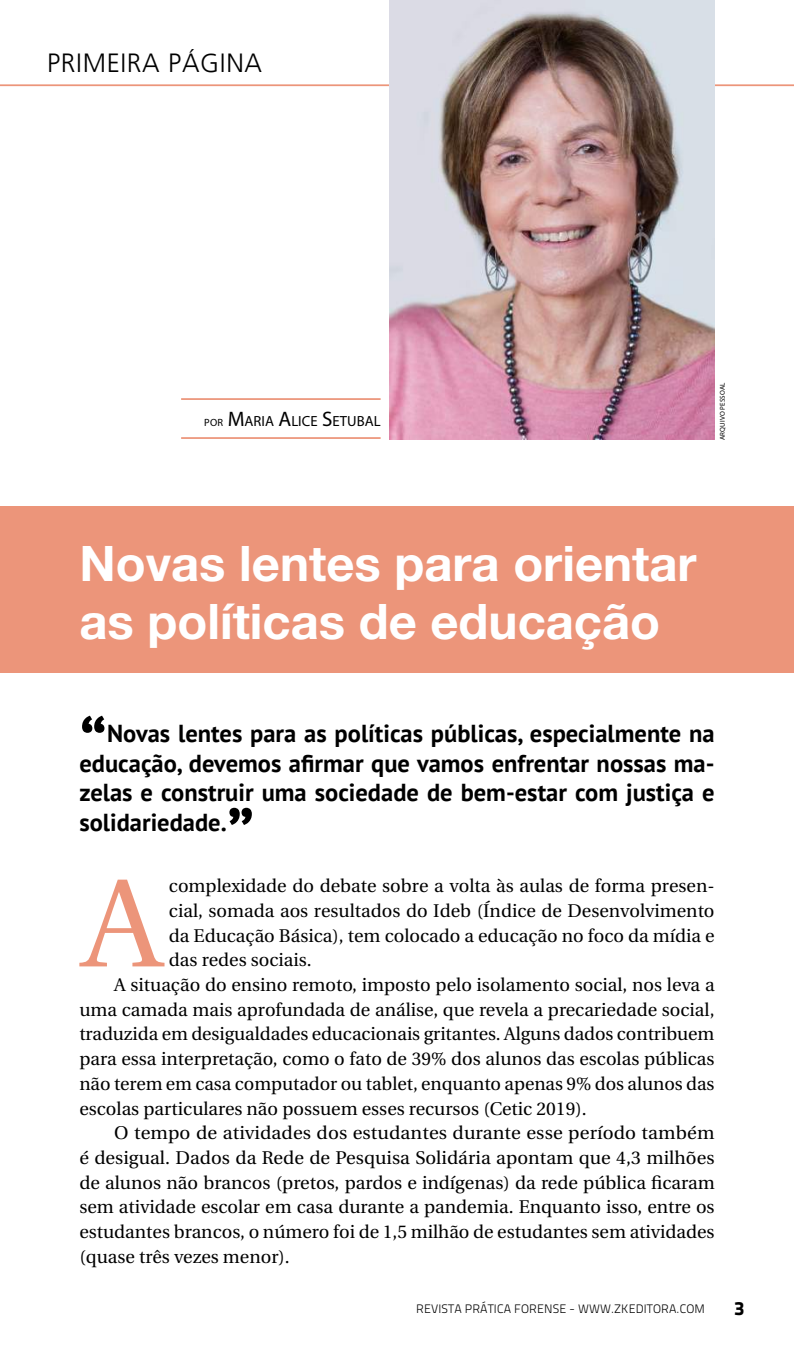
<style>
.page{position:relative;width:794px;height:1365px;background:#fff}
.page>*{position:absolute;margin:0;border:0;box-sizing:border-box;transform-origin:0 0}
.t1{font:125.3px "Utopia";color:#ec957a}
.t2{font:700 70px "PT Sans";color:#000}
.t3{font:700 49px/58.8px "Helvetica Neue LT Std";color:#fff}
.t4{font:300 26.25px "Frutiger LT";letter-spacing:.025em;color:#000}
.t5{font:700 24.5px/29.8px "PT Sans";color:#000;text-align:justify}
.t6{font:19.25px "Titillium Text 14 L 999 wt";color:#000}
.t7{font:18.38px "Utopia";color:#000}
.t8{font:14.7px "Myriad Pro";color:#000}
.t9{font:12.25px "Titillium Text 14 L 250 wt";letter-spacing:.01em;color:#000}
.t10{font:7px "Myriad Pro";letter-spacing:.02em;color:#000}
.s1{font-size:10.5px}
.s2{font-size:21px}
</style>
<div class="page">
<hr style="left:0;top:84px;width:794px;height:2px;background:#ec957a">
<div style="left:0;top:506px;width:794px;height:166px;background:#ec957a"></div>
<hr style="left:181px;top:398px;width:199px;height:2px;background:#ec957a">
<hr style="left:181px;top:437px;width:199px;height:2px;background:#ec957a">
<img style="left:389px;top:0;width:325px;height:439px">
<h3 class="t4" style="left:47px;top:48px;width:216px">PRIMEIRA PÁGINA</h3>
<p class="t8" style="left:204px;top:412px;width:178px"><span class="s1">POR</span> <span class="s2">M</span>ARIA <span class="s2">A</span>LICE <span class="s2">S</span>ETUBAL</p>
<p class="t10" style="left:718px;top:440px;width:59px;rotate:-90deg">ARQUIVO PESSOAL</p>
<h3 class="t3" style="left:79px;top:532px;width:619px">Novas lentes para orientar as políticas de educação</h3>
<h2 class="t2" style="left:79px;top:700px;width:29px">“</h2>
<h3 class="t5" style="left:79px;top:717px;width:637px;text-indent:28px">Novas lentes para as políticas públicas, especialmente na educação, devemos afirmar que vamos enfrentar nossas ma&shy;zelas e construir uma sociedade de bem-estar com justiça e solidariedade.</h3>
<h2 class="t2" style="left:227px;top:786px;width:29px">”</h2>
<h1 class="t1" style="left:83px;top:854px;width:81px">A</h1>
<p class="t7" style="left:169px;top:875px;width:547px">complexidade do debate sobre a volta às aulas de forma presen-</p>
<p class="t7" style="left:169px;top:900px;width:547px">cial, somada aos resultados do Ideb (Índice de Desenvolvimento</p>
<p class="t7" style="left:169px;top:925px;width:547px">da Educação Básica), tem colocado a educação no foco da mídia e</p>
<p class="t7" style="left:169px;top:949px;width:144px">das redes sociais.</p>
<p class="t7" style="left:114px;top:974px;width:602px">A situação do ensino remoto, imposto pelo isolamento social, nos leva a</p>
<p class="t7" style="left:79px;top:999px;width:636px">uma camada mais aprofundada de análise, que revela a precariedade social,</p>
<p class="t7" style="left:79px;top:1024px;width:636px">traduzida em desigualdades educacionais gritantes. Alguns dados contribuem</p>
<p class="t7" style="left:79px;top:1048px;width:636px">para essa interpretação, como o fato de 39% dos alunos das escolas públicas</p>
<p class="t7" style="left:79px;top:1073px;width:636px">não terem em casa computador ou tablet, enquanto apenas 9% dos alunos das</p>
<p class="t7" style="left:79px;top:1098px;width:509px">escolas particulares não possuem esses recursos (Cetic 2019).</p>
<p class="t7" style="left:114px;top:1122px;width:602px">O tempo de atividades dos estudantes durante esse período também</p>
<p class="t7" style="left:79px;top:1147px;width:636px">é desigual. Dados da Rede de Pesquisa Solidária apontam que 4,3 milhões</p>
<p class="t7" style="left:79px;top:1172px;width:637px">de alunos não brancos (pretos, pardos e indígenas) da rede pública ficaram</p>
<p class="t7" style="left:79px;top:1196px;width:636px">sem atividade escolar em casa durante a pandemia. Enquanto isso, entre os</p>
<p class="t7" style="left:79px;top:1221px;width:637px">estudantes brancos, o número foi de 1,5 milhão de estudantes sem atividades</p>
<p class="t7" style="left:79px;top:1246px;width:212px">(quase três vezes menor).</p>
<p class="t9" style="left:416px;top:1301px;width:290px">REVISTA PRÁTICA FORENSE - WWW.ZKEDITORA.COM</p>
<p class="t6" style="left:734px;top:1295px;width:12px">3</p>
</div>
